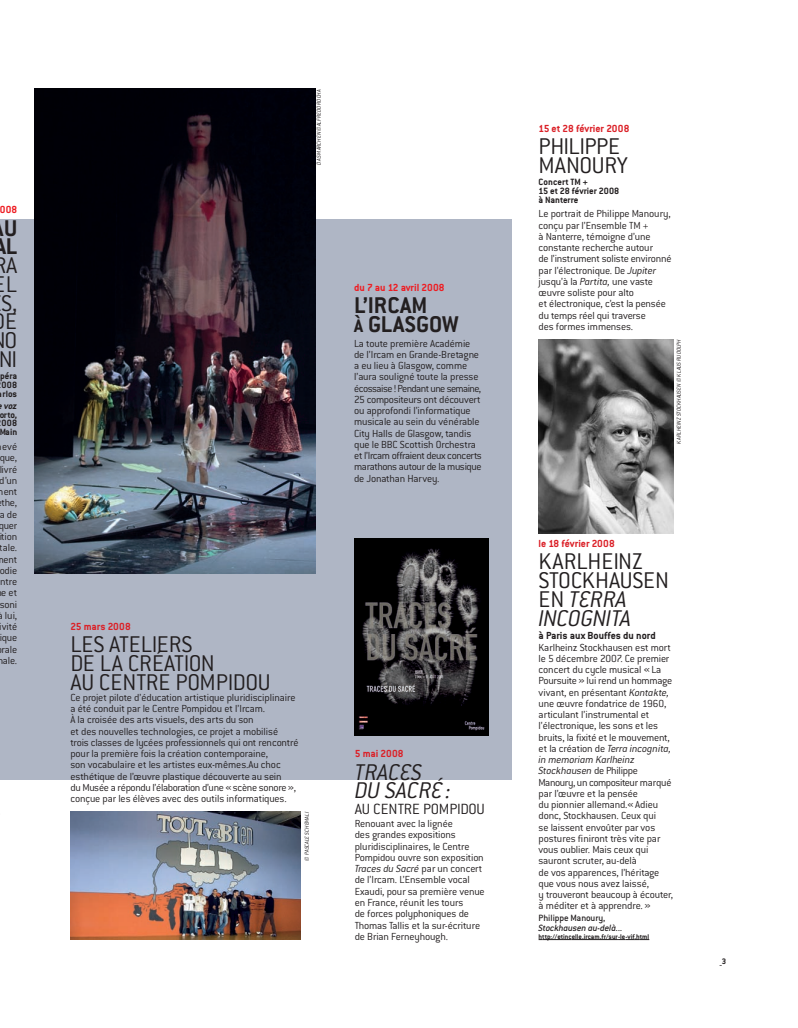
<style>
.page{position:relative;width:798px;height:1028px;background:#fff}
.page>*{position:absolute;margin:0;border:0;box-sizing:border-box;transform-origin:0 0}
.t1{font:300 25px/18.8px "Conduit ITC";letter-spacing:-.01em;color:#231f20}
.t2{font:700 25px/18.8px "Conduit ITC";color:#231f20}
.t3{font:italic 300 25px/18.8px "Conduit ITC";color:#231f20}
.t4{font:300 16.25px "Conduit ITC";letter-spacing:-.01em;color:#231f20}
.t5{font:300 11.25px/11.2px "Conduit ITC";letter-spacing:-.015em;color:#231f20}
.t6{font:700 11.25px "Conduit ITC";color:#db2128}
.t7{font:700 11.25px "Conduit ITC";color:#231f20}
.t8{font:700 11.25px "Conduit ITC";color:#ee1d23}
.t9{font:700 10px/8.8px "Conduit ITC";color:#231f20;text-align:center}
.t10{font:italic 500 10px "Conduit ITC";letter-spacing:-.015em;color:#231f20}
.t11{font:500 10px "Conduit ITC";color:#231f20}
.t12{font:italic 700 10px "Conduit ITC";color:#231f20}
.t13{font:700 8.75px "Conduit ITC";color:#231f20}
.t14{font:700 7.5px "Conduit ITC";color:#231f20}
.t15{font:italic 300 6.25px "Conduit ITC";letter-spacing:-.005em;color:#231f20}
.s1{font-size:20px}
.s2{font-style:italic}
</style>
<div class="page">
<div style="left:0;top:220px;width:511px;height:560px;background:#afb6c5"></div>
<img style="left:35px;top:89px;width:280px;height:484px">
<img style="left:538px;top:339px;width:135px;height:194px">
<svg style="left:538px;top:939px;width:111px;height:1px"></svg>
<img style="left:354px;top:539px;width:134px;height:196px">
<img style="left:70px;top:811px;width:231px;height:128px">
<p class="t8" style="left:0;top:206px;width:19px">008</p>
<h1 class="t2" style="left:-5px;top:221px;width:24px;text-align:center">U<br>AL</h1>
<h1 class="t1" style="left:-7px;top:258px;width:25px;text-align:center">RA<br>EL<br>S,<br>E<br>O<br>NI</h1>
<p class="t9" style="left:-2px;top:373px;width:21px">péra<br>008 arlos</p>
<p class="t12" style="left:4px;top:402px;width:15px">voz</p>
<p class="t9" style="left:-1px;top:411px;width:19px;text-align:justify">orto, 008<br>Main</p>
<p class="t5" style="left:-3px;top:442px;width:21px;text-align:center">evé que, livré d’un ent the, a de quer ition tale. ent odie ntre e et soni à lui, ivité ique rale nale.</p>
<p class="t15" style="left:316px;top:164px;width:77px;rotate:-90deg">DAS MÄRCHEN ©ALFREDO ROCHA</p>
<p class="t8" style="left:354px;top:283px;width:92px">du 7 au 12 avril 2008</p>
<h1 class="t2" style="left:354px;top:298px;width:106px">L’IRCAM<br><span class="s1">À</span> GLASGOW</h1>
<p class="t5" style="left:354px;top:338px;width:129px">La toute première Académie de l’Ircam en Grande-Bretagne a eu lieu à Glasgow, comme l’aura souligné toute la presse écossaise! Pendant une semaine,<br>25 compositeurs ont découvert ou approfondi l’informatique musicale au sein du vénérable<br>City Halls de Glasgow, tandis que le BBC Scottish Orchestra et l’Ircam offraient deux concerts marathons autour de la musique de Jonathan Harvey.</p>
<p class="t6" style="left:70px;top:622px;width:62px">25 mars 2008</p>
<h1 class="t1" style="left:70px;top:637px;width:201px">LES ATELIERS<br>DE LA CRÉATION<br>AU CENTRE POMPIDOU</h1>
<p class="t5" style="left:70px;top:692px;width:229px">Ce projet pilote d’éducation artistique pluridisciplinaire a été conduit par le Centre Pompidou et l’Ircam.<br>À la croisée des arts visuels, des arts du son<br>et des nouvelles technologies, ce projet a mobilisé trois classes de lycées professionnels qui ont rencontré pour la première fois la création contemporaine,<br>son vocabulaire et les artistes eux-mêmes.Au choc esthétique de l’œuvre plastique découverte au sein<br>du Musée a répondu l’élaboration d’une « scène sonore », conçue par les élèves avec des outils informatiques.</p>
<p class="t15" style="left:304px;top:860px;width:50px;rotate:-90deg">© PASCALE SCHEMALI</p>
<p class="t6" style="left:354px;top:750px;width:50px">5 mai 2008</p>
<h1 class="t3" style="left:354px;top:764px;width:98px">TRACES<br>DU SACRÉ :</h1>
<h2 class="t4" style="left:354px;top:803px;width:131px">AU CENTRE POMPIDOU</h2>
<p class="t5" style="left:354px;top:819px;width:131px">Renouant avec la lignée<br>des grandes expositions pluridisciplinaires, le Centre<br>Pompidou ouvre son exposition<br><span class="s2">Traces du Sacré</span> par un concert de l’Ircam. L’Ensemble vocal<br>Exaudi, pour sa première venue en France, réunit les tours<br>de forces polyphoniques de<br>Thomas Tallis et la sur-écriture de Brian Ferneyhough.</p>
<p class="t6" style="left:538px;top:124px;width:92px">15 et 28 février 2008</p>
<h1 class="t1" style="left:538px;top:139px;width:91px">PHILIPPE<br>MANOURY</h1>
<p class="t9" style="left:538px;top:179px;width:82px;text-align:left">Concert TM +<br>15 et 28 février 2008 à Nanterre</p>
<p class="t5" style="left:538px;top:209px;width:134px">Le portrait de Philippe Manoury, conçu par l’Ensemble TM +<br>à Nanterre, témoigne d’une constante recherche autour<br>de l’instrument soliste environné par l’électronique. De <span class="s2">Jupiter </span>jusqu’à la <span class="s2">Partita,</span> une vaste œuvre soliste pour alto<br>et électronique, c’est la pensée du temps réel qui traverse<br>des formes immenses.</p>
<p class="t15" style="left:676px;top:443px;width:106px;rotate:-90deg">KARLHEINZ STOCKHAUSEN © KLAUS RUDOLPH</p>
<p class="t6" style="left:538px;top:539px;width:78px">le 18 février 2008</p>
<h1 class="t1" style="left:538px;top:554px;width:132px">KARLHEINZ<br>STOCKHAUSEN<br>EN <span class="s2">TERRA<br>INCOGNITA</span></h1>
<p class="t7" style="left:538px;top:632px;width:118px">à Paris aux Bouffes du nord</p>
<p class="t5" style="left:538px;top:642px;width:136px">Karlheinz Stockhausen est mort le 5 décembre 2007. Ce premier concert du cycle musical « La<br>Poursuite » lui rend un hommage vivant, en présentant <span class="s2">Kontakte, </span>une œuvre fondatrice de 1960, articulant l’instrumental et l’électronique, les sons et les bruits, la fixité et le mouvement, et la création de <span class="s2">Terra incognita, in memoriam Karlheinz<br>Stockhausen</span> de Philippe<br>Manoury, un compositeur marqué par l’œuvre et la pensée<br>du pionnier allemand.« Adieu donc, Stockhausen. Ceux qui<br>se laissent envoûter par vos postures finiront très vite par vous oublier. Mais ceux qui sauront scruter, au-delà<br>de vos apparences, l’héritage que vous nous avez laissé,<br>y trouveront beaucoup à écouter, à méditer et à apprendre. »</p>
<p class="t11" style="left:538px;top:914px;width:68px">Philippe Manoury,</p>
<p class="t10" style="left:538px;top:924px;width:86px">Stockhausen au-delà...</p>
<p class="t14" style="left:538px;top:933px;width:112px">http://etincelle.ircam.fr/sur-le-vif.html</p>
<p class="t13" style="left:719px;top:958px;width:8px">_3</p>
</div>
